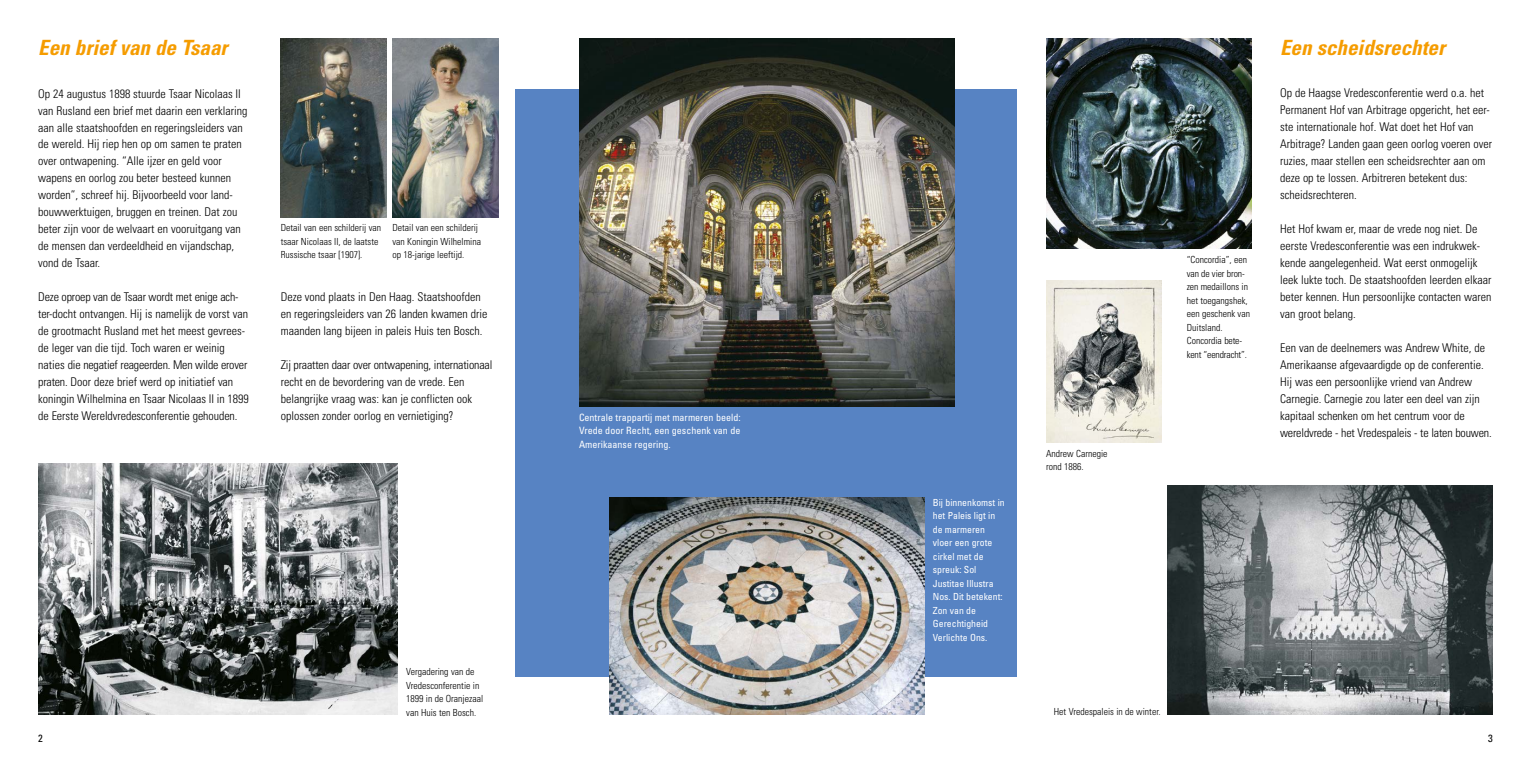
<style>
.page{position:relative;width:1531px;height:766px;background:#fff}
.page>*{position:absolute;margin:0;border:0;box-sizing:border-box;transform-origin:0 0}
.t1{font:italic 700 condensed 21px "Univers";color:#f59c00}
.t2{font:300 condensed 12px/17px "Univers";color:#000}
.t3{font:condensed 10.5px "Univers";color:#000}
.t4{font:condensed 10.05px/13.5px "Univers";color:#fff;text-align:justify}
.t5{font:300 condensed 9.75px/13.5px "Univers";color:#000}
.t6{font:condensed 9.75px/13.5px "Univers";color:#fff}
</style>
<div class="page">
<div style="left:514px;top:89px;width:502px;height:587px;background:#5783c3"></div>
<img style="left:281px;top:38px;width:105px;height:179px">
<img style="left:38px;top:463px;width:360px;height:251px">
<img style="left:1168px;top:485px;width:324px;height:229px">
<img style="left:609px;top:497px;width:315px;height:217px">
<div style="left:1046px;top:280px;width:117px;height:163px;background:#efecdf"></div>
<img style="left:1046px;top:280px;width:115px;height:162px">
<img style="left:579px;top:38px;width:375px;height:368px">
<img style="left:1046px;top:38px;width:205px;height:210px">
<img style="left:392px;top:38px;width:107px;height:179px">
<h1 class="t1" style="left:38px;top:35px;width:191px">Een brief van de Tsaar</h1>
<h1 class="t1" style="left:1280px;top:35px;width:166px">Een scheidsrechter</h1>
<p class="t2" style="left:38px;top:85px;width:211px">Op 24 augustus 1898 stuurde Tsaar Nicolaas II van Rusland een brief met daarin een verklaring aan alle staatshoofden en regeringsleiders van de wereld. Hij riep hen op om samen te praten over ontwapening. “Alle ijzer en geld voor wapens en oorlog zou beter besteed kunnen worden”, schreef hij. Bijvoorbeeld voor land&shy;bouwwerktuigen, bruggen en treinen. Dat zou beter zijn voor de welvaart en vooruitgang van de mensen dan verdeeldheid en vijandschap, vond de Tsaar.</p>
<p class="t2" style="left:38px;top:288px;width:212px">Deze oproep van de Tsaar wordt met enige ach&shy;ter-docht ontvangen. Hij is namelijk de vorst van de grootmacht Rusland met het meest gevrees&shy;de leger van die tijd. Toch waren er weinig naties die negatief reageerden. Men wilde erover praten. Door deze brief werd op initiatief van koningin Wilhelmina en Tsaar Nicolaas II in 1899 de Eerste Wereldvredesconferentie gehouden.</p>
<p class="t5" style="left:281px;top:221px;width:102px">Detail van een schilderij van tsaar Nicolaas II, de laatste<br>Russische tsaar [1907].</p>
<p class="t5" style="left:392px;top:221px;width:90px">Detail van een schilderij van Koningin Wilhelmina op 18-jarige leeftijd.</p>
<p class="t2" style="left:281px;top:288px;width:208px">Deze vond plaats in Den Haag. Staatshoofden en regeringsleiders van 26 landen kwamen drie maanden lang bijeen in paleis Huis ten Bosch.</p>
<p class="t2" style="left:281px;top:356px;width:213px">Zij praatten daar over ontwapening, internationaal recht en de bevordering van de vrede. Een belangrijke vraag was: kan je conflicten ook oplossen zonder oorlog en vernietiging?</p>
<p class="t5" style="left:406px;top:664px;width:78px">Vergadering van de<br>Vredesconferentie in<br>1899 in de Oranjezaal van Huis ten Bosch.</p>
<p class="t4" style="left:579px;top:410px;width:163px">Centrale trappartij met marmeren beeld:<br>Vrede door Recht, een geschenk van de Amerikaanse regering.</p>
<p class="t6" style="left:933px;top:495px;width:73px">Bij binnenkomst in het Paleis ligt in de marmeren vloer een grote cirkel met de spreuk: Sol<br>Justitae Illustra<br>Nos. Dit betekent:<br>Zon van de<br>Gerechtigheid<br>Verlichte Ons.</p>
<p class="t5" style="left:1046px;top:446px;width:63px">Andrew Carnegie rond 1886.</p>
<p class="t5" style="left:1187px;top:253px;width:65px">“Concordia”, een van de vier bron&shy;zen medaillons in het toegangshek, een geschenk van<br>Duitsland.<br>Concordia bete&shy;kent “eendracht”.</p>
<p class="t2" style="left:1280px;top:85px;width:214px">Op de Haagse Vredesconferentie werd o.a. het Permanent Hof van Arbitrage opgericht, het eer&shy;ste internationale hof. Wat doet het Hof van Arbitrage? Landen gaan geen oorlog voeren over ruzies, maar stellen een scheidsrechter aan om deze op te lossen. Arbitreren betekent dus: scheidsrechteren.</p>
<p class="t2" style="left:1280px;top:220px;width:213px">Het Hof kwam er, maar de vrede nog niet. De eerste Vredesconferentie was een indrukwek&shy;kende aangelegenheid. Wat eerst onmogelijk leek lukte toch. De staatshoofden leerden elkaar beter kennen. Hun persoonlijke contacten waren van groot belang.</p>
<p class="t2" style="left:1280px;top:339px;width:213px">Een van de deelnemers was Andrew White, de Amerikaanse afgevaardigde op de conferentie.<br>Hij was een persoonlijke vriend van Andrew Carnegie. Carnegie zou later een deel van zijn kapitaal schenken om het centrum voor de wereldvrede - het Vredespaleis - te laten bouwen.</p>
<p class="t5" style="left:1054px;top:705px;width:108px">Het Vredespaleis in de winter.</p>
<p class="t3" style="left:38px;top:731px;width:6px">2</p>
<p class="t3" style="left:1488px;top:731px;width:6px">3</p>
</div>
